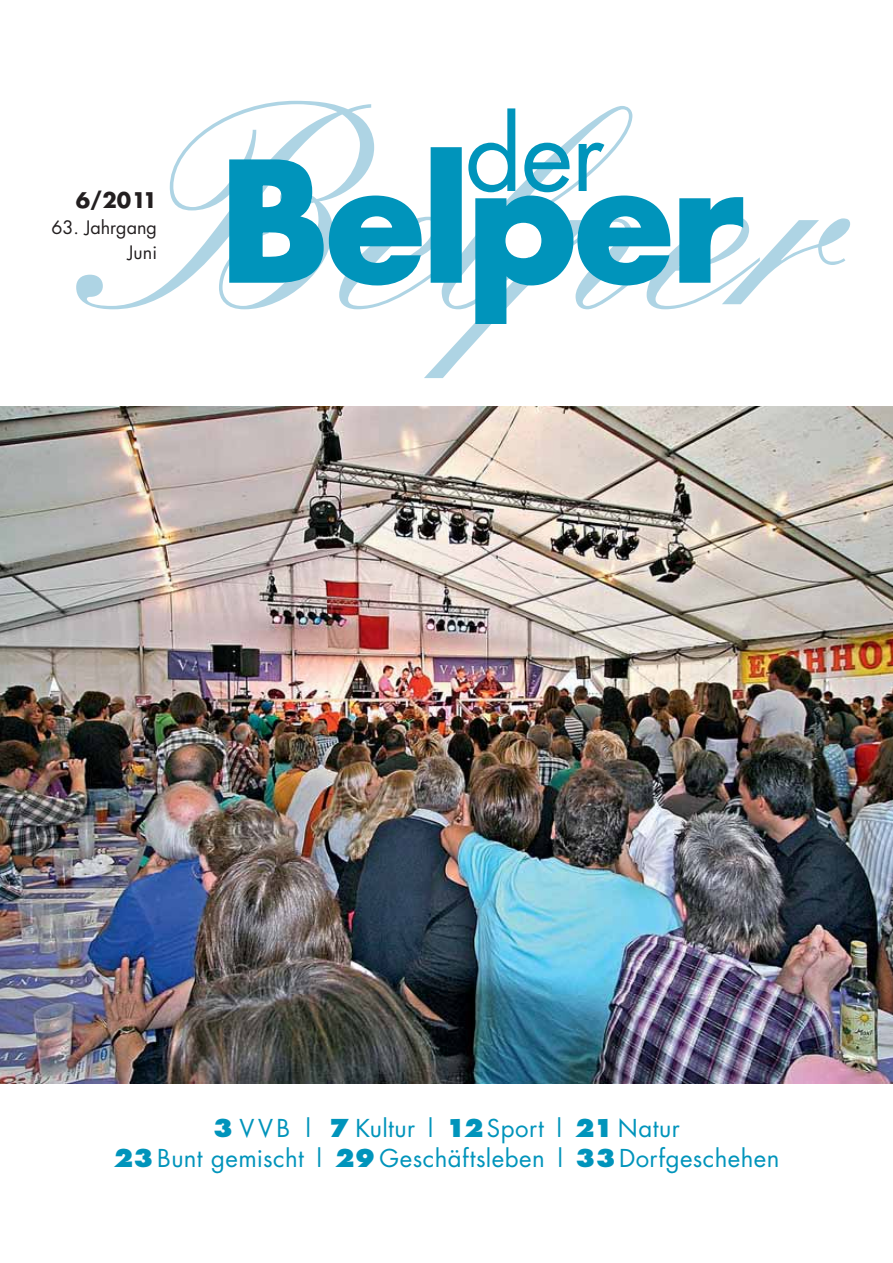
<style>
.page{position:relative;width:893px;height:1263px;background:#fff}
.page>*{position:absolute;margin:0;border:0;box-sizing:border-box;transform-origin:0 0}
.t1{font:24px/30px "Futura";letter-spacing:.02em;color:#0094bb;text-align:center}
.t2{font:700 21px "Futura";color:#231f20}
.t3{font:18px/25.5px "Futura";color:#231f20;text-align:right}
.s1{font-weight:800}
</style>
<div class="page">
<img style="left:0;top:406px;width:893px;height:677px">
<svg style="left:76px;top:101px;width:774px;height:277px"></svg>
<svg style="left:671px;top:148px;width:71px;height:175px"></svg>
<svg style="left:228px;top:108px;width:443px;height:217px"></svg>
<svg style="left:678px;top:196px;width:66px;height:88px"></svg>
<p class="t2" style="left:76px;top:191px;width:83px">6/2011</p>
<p class="t3" style="left:51px;top:216px;width:107px">63. Jahrgang<br>Juni</p>
<p class="t1" style="left:113px;top:1115px;width:668px"><span class="s1">3</span> VVB | <span class="s1">7</span> Kultur | <span class="s1">12</span> Sport | <span class="s1">21</span> Natur<br><span class="s1">23</span> Bunt gemischt | <span class="s1">29</span> Geschäftsleben | <span class="s1">33</span> Dorfgeschehen</p>
</div>
